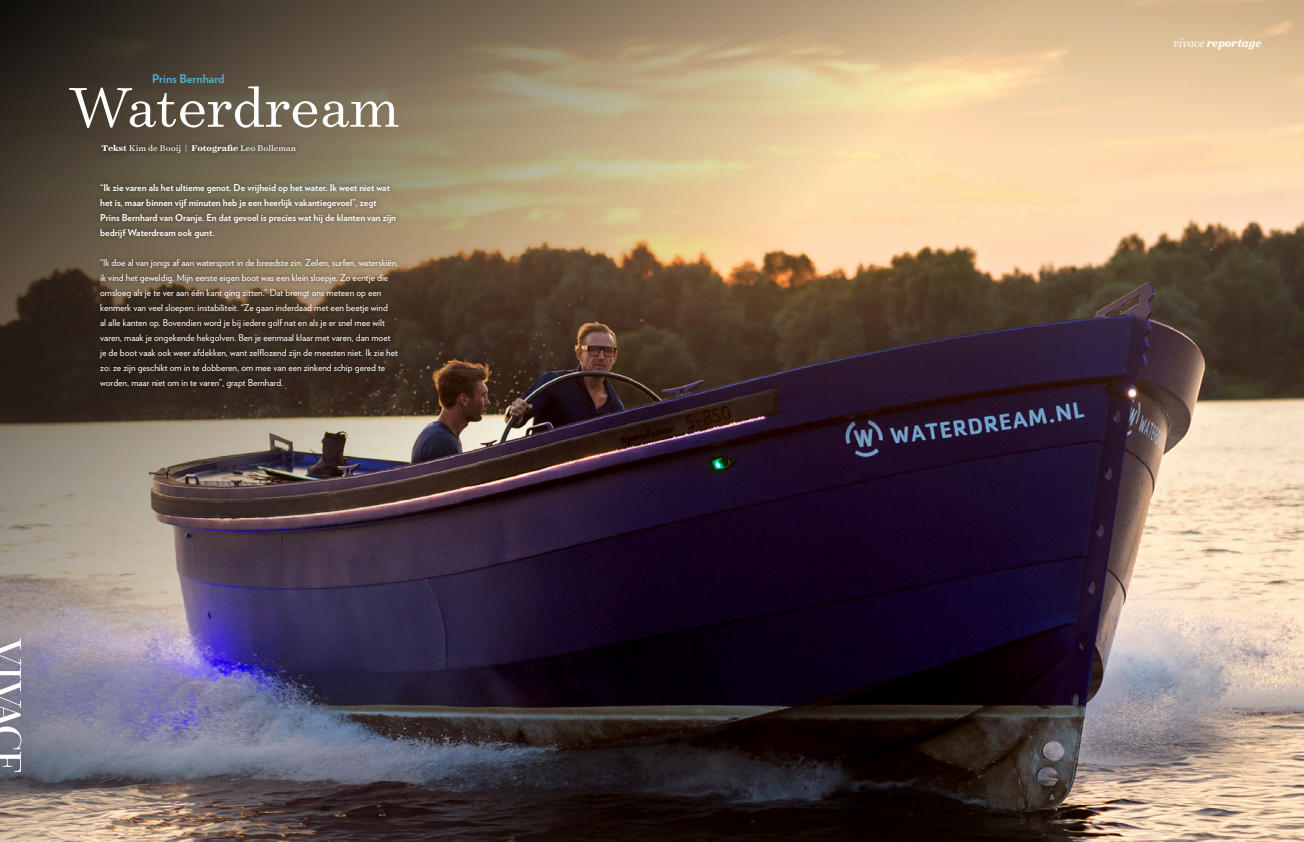
<style>
.page{position:relative;width:1304px;height:842px;background:#fff}
.page>*{position:absolute;margin:0;border:0;box-sizing:border-box;transform-origin:0 0}
.t1{font:300 63.4px "Surveyor Text";color:#fff}
.t2{font:italic 700 12px "Chronicle Text G1";color:#fff}
.t3{font:700 12px "Verlag";color:#53b0d7}
.t4{font:9.5px/15px "Verlag";color:#fff}
.t5{font:700 9.5px/15px "Verlag";color:#fff}
.t6{font:9.5px "Surveyor Text";color:#fff}
.t7{font:italic 9px "Chronicle Text G1";color:#000}
.s1{font-weight:700}
.s2{font-weight:400}
</style>
<div class="page">
<img style="left:0;top:0;width:1304px;height:842px">
<div style="left:95px;top:178px;width:308px;height:215px;background:#000;opacity:.5"></div>
<svg style="left:0;top:638px;width:21px;height:134px"></svg>
<div style="left:97px;top:139px;width:203px;height:19px;background:#000;opacity:.75"></div>
<p class="t3" style="left:152px;top:69px;width:74px">Prins Bernhard</p>
<h1 class="t1" style="left:69px;top:68px;width:332px">Waterdream</h1>
<p class="t6" style="left:102px;top:142px;width:196px"><span class="s1">Tekst</span> Kim de Booij | <span class="s1">Fotografie</span> Leo Bolleman</p>
<p class="t5" style="left:100px;top:180px;width:297px">“Ik zie varen als het ultieme genot. De vrijheid op het water. Ik weet niet wat het is, maar binnen vijf minuten heb je een heerlijk vakantiegevoel”, zegt Prins Bernhard van Oranje. En dat gevoel is precies wat hij de klanten van zijn bedrijf Waterdream ook gunt.</p>
<p class="t4" style="left:100px;top:255px;width:300px">“Ik doe al van jongs af aan watersport in de breedste zin. Zeilen, surfen, waterskiën, ik vind het geweldig. Mijn eerste eigen boot was een klein sloepje. Zo eentje die omsloeg als je te ver aan één kant ging zitten.” Dat brengt ons meteen op een kenmerk van veel sloepen: instabiliteit. “Ze gaan inderdaad met een beetje wind<br>al alle kanten op. Bovendien word je bij iedere golf nat en als je er snel mee wilt varen, maak je ongekende hekgolven. Ben je eenmaal klaar met varen, dan moet je de boot vaak ook weer afdekken, want zelflozend zijn de meesten niet. Ik zie het zo: ze zijn geschikt om in te dobberen, om mee van een zinkend schip gered te worden, maar niet om in te varen”, grapt Bernhard.</p>
<p class="t7" style="left:321px;top:801px;width:11px">62</p>
<p class="t7" style="left:980px;top:801px;width:11px">63</p>
<p class="t2" style="left:1173px;top:34px;width:90px"><span class="s2">vivace</span> reportage</p>
</div>
